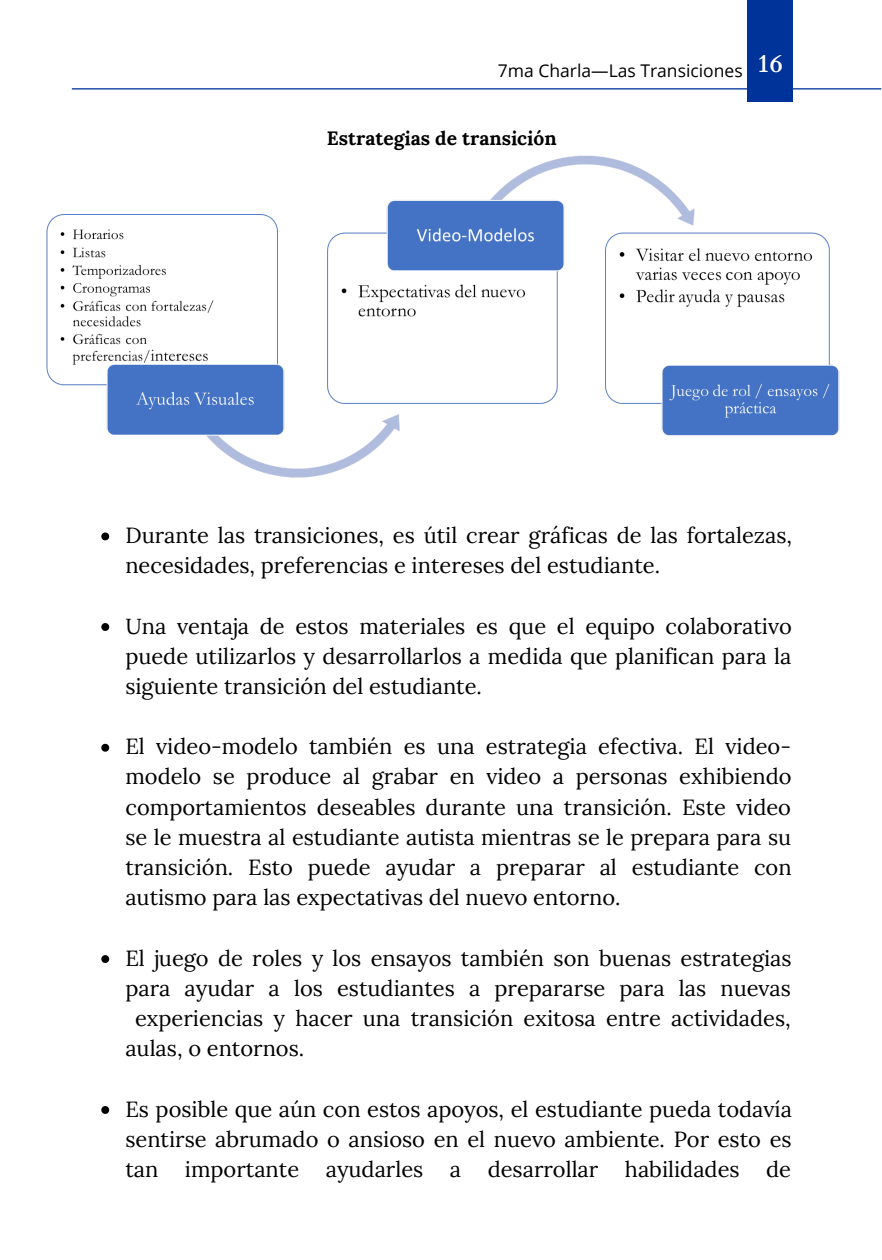
<style>
.page{position:relative;width:882px;height:1260px;background:#fff}
.page>*{position:absolute;margin:0;border:0;box-sizing:border-box;transform-origin:0 0}
.t1{font:700 25.2px "Cardo";color:#fff}
.t2{font:21.88px/30.1px "Lora";color:#000;text-align:justify}
.t3{font:700 19.25px "Lora";color:#000}
.t4{font:17.5px "Open Sans";color:#000}
</style>
<div class="page">
<hr style="left:72px;top:88px;width:809px;height:2px;background:#039">
<div style="left:747px;top:0;width:46px;height:101px;background:#039"></div>
<img style="left:46px;top:155px;width:794px;height:323px">
<svg style="left:101px;top:532px;width:8px;height:8px"></svg>
<svg style="left:101px;top:623px;width:8px;height:8px"></svg>
<svg style="left:101px;top:744px;width:8px;height:8px"></svg>
<svg style="left:101px;top:955px;width:8px;height:8px"></svg>
<svg style="left:101px;top:1106px;width:8px;height:8px"></svg>
<p class="t4" style="left:498px;top:59px;width:246px">7ma Charla—Las Transiciones</p>
<p class="t1" style="left:757px;top:47px;width:27px">16</p>
<p class="t3" style="left:327px;top:125px;width:231px">Estrategias de transición</p>
<p class="t2" style="left:125px;top:520px;width:668px">Durante las transiciones, es útil crear gráficas de las fortalezas, necesidades, preferencias e intereses del estudiante.</p>
<p class="t2" style="left:125px;top:611px;width:668px">Una ventaja de estos materiales es que el equipo colaborativo puede utilizarlos y desarrollarlos a medida que planifican para la siguiente transición del estudiante.</p>
<p class="t2" style="left:125px;top:731px;width:668px">El video-modelo también es una estrategia efectiva. El video&shy;modelo se produce al grabar en video a personas exhibiendo comportamientos deseables durante una transición. Este video se le muestra al estudiante autista mientras se le prepara para su transición. Esto puede ayudar a preparar al estudiante con autismo para las expectativas del nuevo entorno.</p>
<p class="t2" style="left:125px;top:943px;width:668px">El juego de roles y los ensayos también son buenas estrategias</p>
<p class="t2" style="left:125px;top:973px;width:667px">para ayudar a los estudiantes a prepararse para las nuevas</p>
<p class="t2" style="left:135px;top:1003px;width:657px">experiencias y hacer una transición exitosa entre actividades,</p>
<p class="t2" style="left:125px;top:1033px;width:180px">aulas, o entornos.</p>
<p class="t2" style="left:125px;top:1094px;width:668px">Es posible que aún con estos apoyos, el estudiante pueda todavía sentirse abrumado o ansioso en el nuevo ambiente. Por esto es tan importante ayudarles a desarrollar habilidades de</p>
</div>
